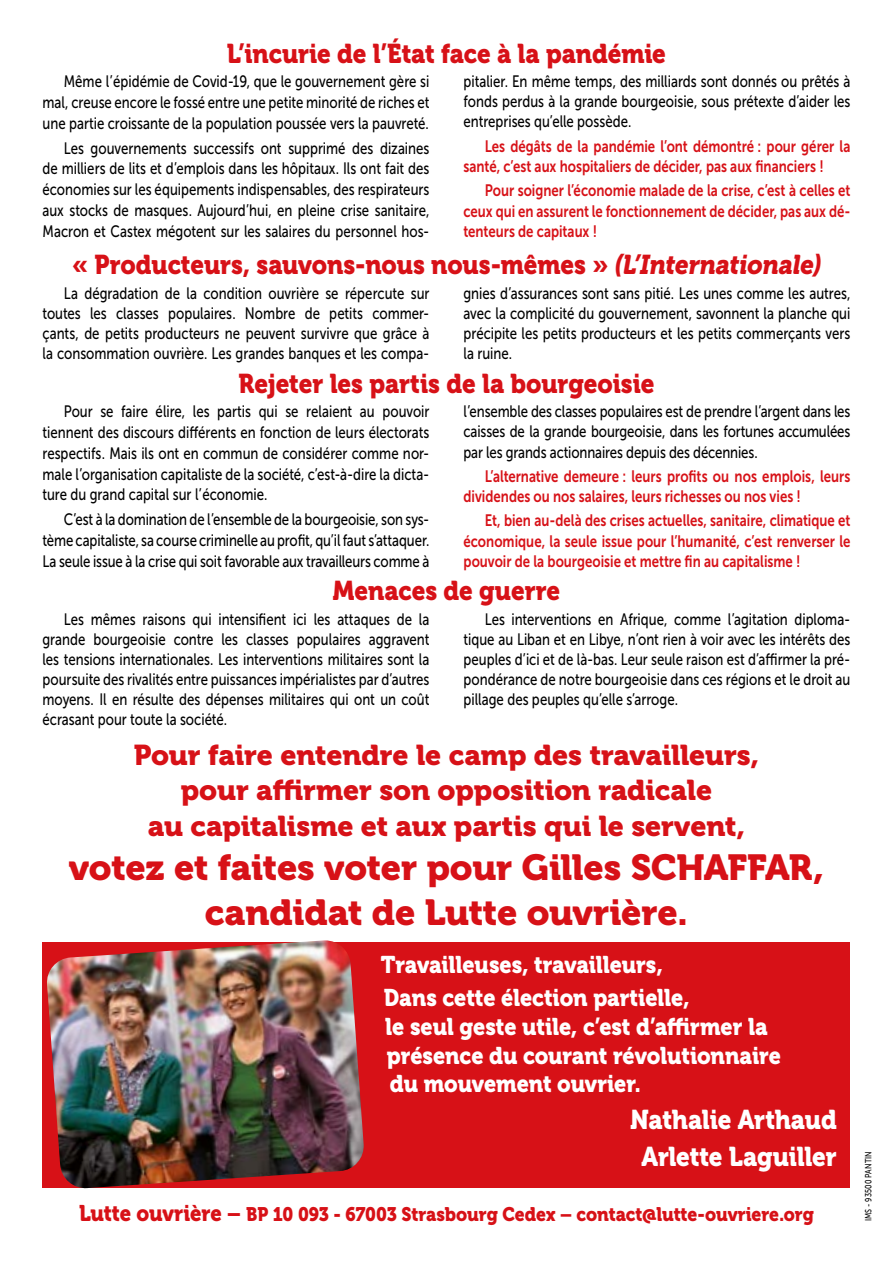
<style>
.page{position:relative;width:893px;height:1263px;background:#fff}
.page>*{position:absolute;margin:0;border:0;box-sizing:border-box;transform-origin:0 0}
.sous_titre{font:36px/44.4px "Museo 900";letter-spacing:-.005em;color:#d71117;text-align:center}
.sous_titre-2{font:28.5px/35.4px "Museo 900";letter-spacing:-.005em;color:#d71117;text-align:center}
.sous_titre-3{font:27px "Museo 900";letter-spacing:-.005em;color:#d71117;scale:.9 1}
.sous_titre-4{font:27px "Museo 900";letter-spacing:-.005em;color:#fff;scale:.9 1}
.sous_titre-5{font:24px/28.8px "Museo 900";letter-spacing:-.005em;color:#fff;scale:.9 1}
.sous_titre-6{font:19.5px "Museo 900";letter-spacing:-.005em;color:#d71117;scale:.9 1}
.t1{font:16.5px/20.1px "Museo Sans 500";color:#000;text-align:justify;scale:.8 1}
.t2{font:16.5px/20.1px "Museo Sans 700";color:#d71117;scale:.8 1}
.t3{font:9px "Museo Sans 500";letter-spacing:.02em;color:#000;scale:.8 1}
.s1{font-style:italic}
.s2{font-size:22.5px}
</style>
<div class="page">
<div style="left:43px;top:942px;width:807px;height:245px;background:#d71117"></div>
<img style="left:46px;top:940px;width:319px;height:249px">
<p class="sous_titre-3" style="left:227px;top:38px;width:489px">L’incurie de l’État face à la pandémie</p>
<p class="t1" style="left:43px;top:71px;width:485px;line-height:20.7px;text-indent:21px">Même l’épidémie de Covid-19, que le gouvernement gère si mal, creuse encore le fossé entre une petite minorité de riches et une partie croissante de la population poussée vers la pauvreté.</p>
<p class="t1" style="left:43px;top:138px;width:485px;line-height:20.7px;text-indent:21px">Les gouvernements successifs ont supprimé des dizaines de milliers de lits et d’emplois dans les hôpitaux. Ils ont fait des économies sur les équipements indispensables, des respirateurs aux stocks de masques. Aujourd’hui, en pleine crise sanitaire, Macron et Castex mégotent sur les salaires du personnel hos-</p>
<p class="t1" style="left:463px;top:71px;width:485px">pitalier. En même temps, des milliards sont donnés ou prêtés à fonds perdus à la grande bourgeoisie, sous prétexte d’aider les entreprises qu’elle possède.</p>
<p class="t2" style="left:463px;top:136px;width:485px;text-indent:21px">Les dégâts de la pandémie l’ont démontré : pour gérer la santé, c’est aux hospitaliers de décider, pas aux financiers !</p>
<p class="t2" style="left:463px;top:181px;width:485px;text-align:justify;text-indent:21px">Pour soigner l’économie malade de la crise, c’est à celles et ceux qui en assurent le fonctionnement de décider, pas aux dé&shy;tenteurs de capitaux !</p>
<p class="sous_titre-3" style="left:72px;top:250px;width:834px">« Producteurs, sauvons-nous nous-mêmes » <span class="s1">(L’Internationale)</span></p>
<p class="t1" style="left:43px;top:283px;width:485px;text-indent:21px">La dégradation de la condition ouvrière se répercute sur toutes les classes populaires. Nombre de petits commer&shy;çants, de petits producteurs ne peuvent survivre que grâce à la consommation ouvrière. Les grandes banques et les compa-</p>
<p class="t1" style="left:463px;top:283px;width:485px">gnies d’assurances sont sans pitié. Les unes comme les autres, avec la complicité du gouvernement, savonnent la planche qui précipite les petits producteurs et les petits commerçants vers la ruine.</p>
<p class="sous_titre-3" style="left:239px;top:368px;width:464px">Rejeter les partis de la bourgeoisie</p>
<p class="t1" style="left:43px;top:401px;width:485px;line-height:20.7px;text-indent:21px">Pour se faire élire, les partis qui se relaient au pouvoir tiennent des discours différents en fonction de leurs électorats respectifs. Mais ils ont en commun de considérer comme nor&shy;male l’organisation capitaliste de la société, c’est-à-dire la dicta&shy;ture du grand capital sur l’économie.</p>
<p class="t1" style="left:43px;top:509px;width:485px;line-height:20.7px;text-indent:21px">C’est à la domination de l’ensemble de la bourgeoisie, son sys&shy;tème capitaliste, sa course criminelle au profit, qu’il faut s’attaquer.<br>La seule issue à la crise qui soit favorable aux travailleurs comme à</p>
<p class="t1" style="left:463px;top:402px;width:485px">l’ensemble des classes populaires est de prendre l’argent dans les caisses de la grande bourgeoisie, dans les fortunes accumulées par les grands actionnaires depuis des décennies.</p>
<p class="t2" style="left:463px;top:466px;width:485px;text-indent:21px">L’alternative demeure : leurs profits ou nos emplois, leurs dividendes ou nos salaires, leurs richesses ou nos vies !</p>
<p class="t2" style="left:463px;top:511px;width:485px;text-align:justify;text-indent:21px">Et, bien au-delà des crises actuelles, sanitaire, climatique et économique, la seule issue pour l’humanité, c’est renverser le pouvoir de la bourgeoisie et mettre fin au capitalisme !</p>
<p class="sous_titre-3" style="left:333px;top:575px;width:254px">Menaces de guerre</p>
<p class="t1" style="left:43px;top:609px;width:485px;text-indent:21px">Les mêmes raisons qui intensifient ici les attaques de la grande bourgeoisie contre les classes populaires aggravent les tensions internationales. Les interventions militaires sont la poursuite des rivalités entre puissances impérialistes par d’autres moyens. Il en résulte des dépenses militaires qui ont un coût écrasant pour toute la société.</p>
<p class="t1" style="left:463px;top:609px;width:485px;text-indent:21px">Les interventions en Afrique, comme l’agitation diploma&shy;tique au Liban et en Libye, n’ont rien à voir avec les intérêts des peuples d’ici et de là-bas. Leur seule raison est d’affirmer la pré&shy;pondérance de notre bourgeoisie dans ces régions et le droit au pillage des peuples qu’elle s’arroge.</p>
<p class="sous_titre-2" style="left:134px;top:738px;width:627px">Pour faire entendre le camp des travailleurs, pour affirmer son opposition radicale<br>au capitalisme et aux partis qui le servent,</p>
<p class="sous_titre" style="left:69px;top:846px;width:757px">votez et faites voter pour Gilles SCHAFFAR, candidat de Lutte ouvrière.</p>
<p class="sous_titre-5" style="left:381px;top:950px;width:315px">Travailleuses, travailleurs,</p>
<p class="sous_titre-5" style="left:384px;top:983px;width:443px">Dans cette élection partielle,<br>le seul geste utile, c’est d’affirmer la présence du courant révolutionnaire du mouvement ouvrier.</p>
<p class="sous_titre-4" style="left:630px;top:1104px;width:231px">Nathalie Arthaud</p>
<p class="sous_titre-4" style="left:641px;top:1141px;width:219px">Arlette Laguiller</p>
<p class="sous_titre-6" style="left:79px;top:1203px;width:818px"><span class="s2">Lutte ouvrière –</span> BP 10 093 - 67003 Strasbourg Cedex – contact@lutte-ouvriere.org</p>
<p class="t3" style="left:863px;top:1221px;width:89px;rotate:-90deg">IMS - 93500 PANTIN</p>
</div>
